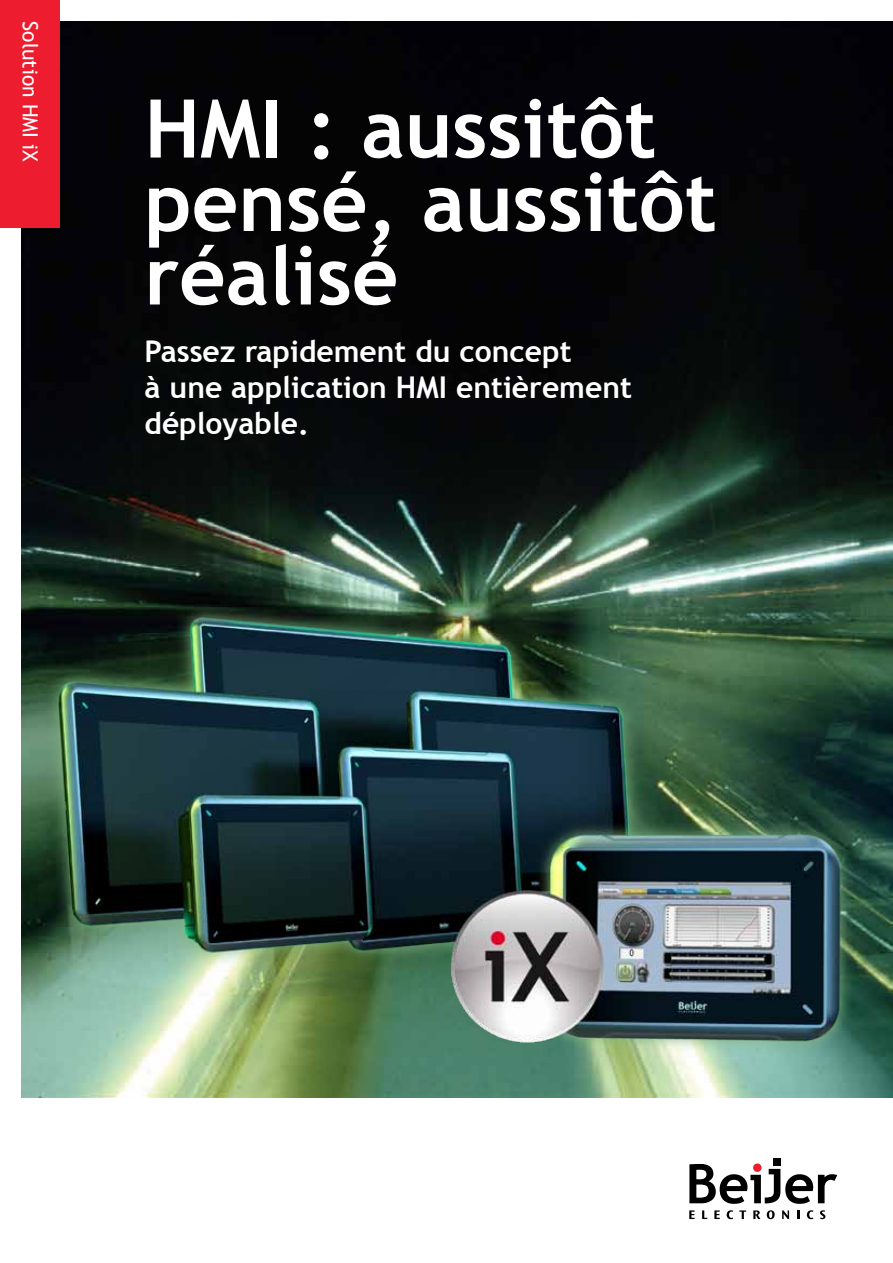
<style>
.page{position:relative;width:893px;height:1263px;background:#fff}
.page>*{position:absolute;margin:0;border:0;box-sizing:border-box;transform-origin:0 0}
.t1{font:700 81px/73.5px "Trebuchet MS";color:#fff}
.t2{font:700 30px/36px "Trebuchet MS";color:#fff}
.t3{font:21px "Trebuchet MS";color:#fff}
</style>
<div class="page">
<svg style="left:689px;top:1210px;width:6px;height:9px"></svg>
<svg style="left:702px;top:1210px;width:5px;height:9px"></svg>
<svg style="left:714px;top:1210px;width:6px;height:9px"></svg>
<svg style="left:727px;top:1210px;width:6px;height:9px"></svg>
<svg style="left:739px;top:1210px;width:7px;height:9px"></svg>
<svg style="left:753px;top:1210px;width:7px;height:9px"></svg>
<svg style="left:767px;top:1210px;width:8px;height:9px"></svg>
<svg style="left:782px;top:1210px;width:7px;height:9px"></svg>
<svg style="left:797px;top:1210px;width:2px;height:9px"></svg>
<svg style="left:807px;top:1210px;width:6px;height:9px"></svg>
<svg style="left:820px;top:1210px;width:5px;height:9px"></svg>
<svg style="left:689px;top:1164px;width:148px;height:40px"></svg>
<div style="left:773px;top:1158px;width:8px;height:7px;background:#000"></div>
<img style="left:21px;top:21px;width:872px;height:1076px">
<div style="left:0;top:0;width:60px;height:227px;background:#ed1c2e"></div>
<img style="left:43px;top:467px;width:841px;height:610px">
<p class="t3" style="left:43px;top:21px;width:142px;rotate:90deg">Solution HMI iX</p>
<h1 class="t1" style="left:145px;top:92px;width:574px">HMI : aussitôt pensé, aussitôt réalisé</h1>
<p class="t2" style="left:145px;top:333px;width:489px">Passez rapidement du concept<br>à une application HMI entièrement déployable.</p>
</div>
